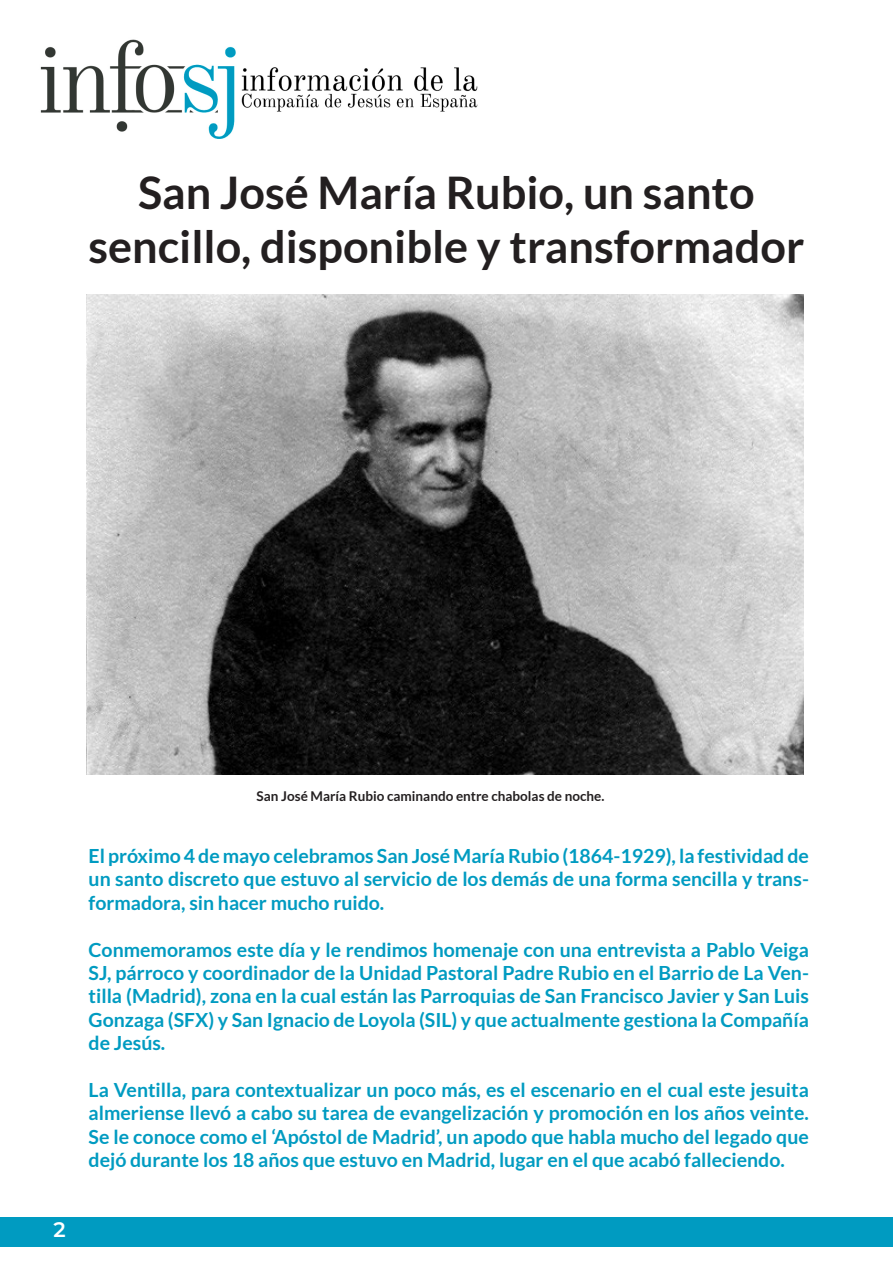
<style>
.page{position:relative;width:893px;height:1263px;background:#fff}
.page>*{position:absolute;margin:0;border:0;box-sizing:border-box;transform-origin:0 0}
.t1{font:700 45px "Lato";color:#231f20}
.t2{font:100 21px "Montserrat";color:#fff}
.t3{font:700 19.5px/23.4px "Lato";color:#009bc1;text-align:justify}
.t4{font:700 13.5px "Lato";color:#231f20}
</style>
<div class="page">
<div style="left:0;top:1217px;width:893px;height:30px;background:#009bc1"></div>
<img style="left:40px;top:39px;width:438px;height:100px">
<img style="left:87px;top:295px;width:717px;height:479px">
<p class="t1" style="left:138px;top:167px;width:618px">San José María Rubio, un santo</p>
<p class="t1" style="left:88px;top:221px;width:717px">sencillo, disponible y transformador</p>
<p class="t2" style="left:54px;top:1216px;width:14px">2</p>
<p class="t4" style="left:257px;top:788px;width:349px">San José María Rubio caminando entre chabolas de noche.</p>
<p class="t3" style="left:89px;top:844px;width:722px">El próximo 4 de mayo celebramos San José María Rubio (1864-1929), la festividad de un santo discreto que estuvo al servicio de los demás de una forma sencilla y trans&shy;formadora, sin hacer mucho ruido.</p>
<p class="t3" style="left:89px;top:937px;width:722px">Conmemoramos este día y le rendimos homenaje con una entrevista a Pablo Veiga SJ, párroco y coordinador de la Unidad Pastoral Padre Rubio en el Barrio de La Ven&shy;tilla (Madrid), zona en la cual están las Parroquias de San Francisco Javier y San Luis Gonzaga (SFX) y San Ignacio de Loyola (SIL) y que actualmente gestiona la Compañía de Jesús.</p>
<p class="t3" style="left:89px;top:1078px;width:722px">La Ventilla, para contextualizar un poco más, es el escenario en el cual este jesuita almeriense llevó a cabo su tarea de evangelización y promoción en los años veinte.<br>Se le conoce como el ‘Apóstol de Madrid’, un apodo que habla mucho del legado que dejó durante los 18 años que estuvo en Madrid, lugar en el que acabó falleciendo.</p>
</div>
